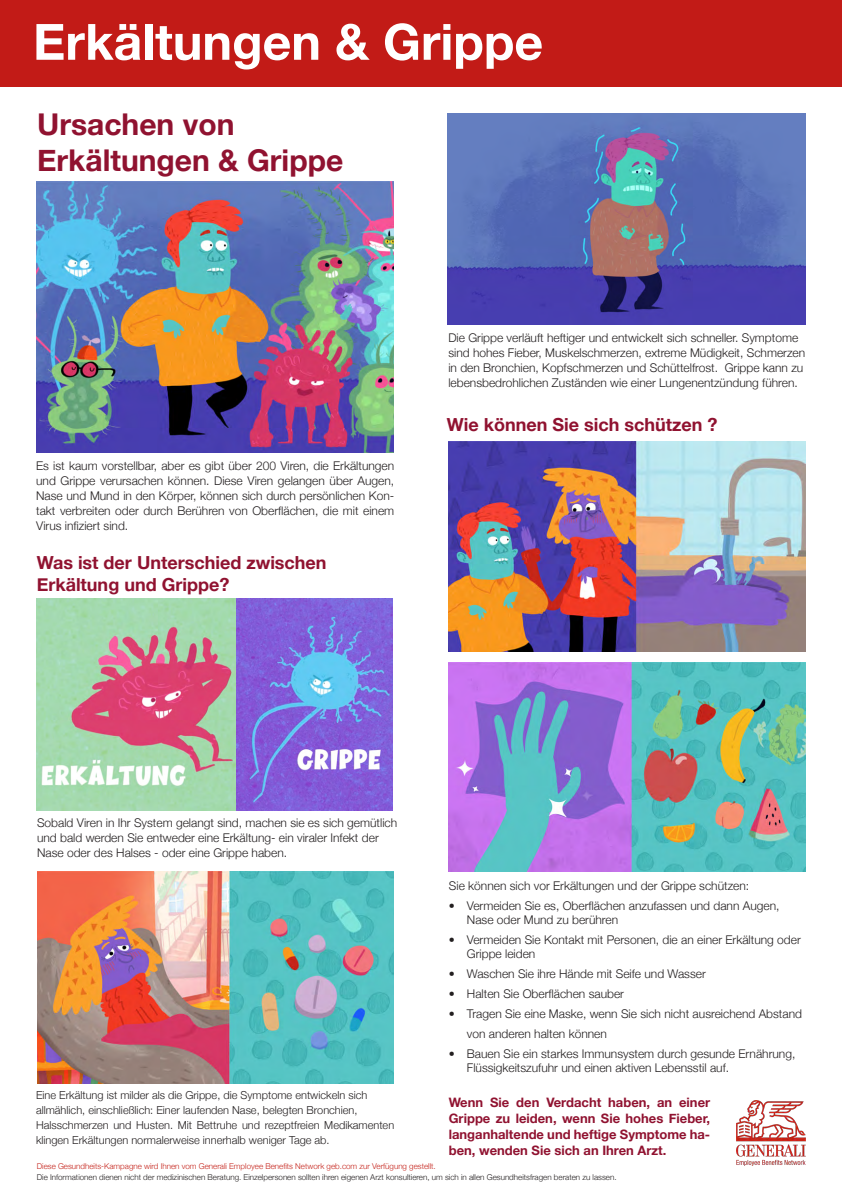
<style>
.page{position:relative;width:842px;height:1191px;background:#fff}
.page>*{position:absolute;margin:0;border:0;box-sizing:border-box;transform-origin:0 0}
.t1{font:700 50px "Helvetica Neue";color:#fff}
.t2{font:700 30px/36px "Helvetica Neue";color:#901230}
.t3{font:700 18px/21.6px "Helvetica Neue";color:#901230}
.t4{font:700 13px/16px "Helvetica Neue";color:#901230;text-align:justify}
.t5{font:300 12px/15px "Helvetica Neue";color:#231f20}
.t6{font:300 11px/15px "Helvetica Neue";color:#231f20}
.t7{font:300 8px "Helvetica Neue";color:#231f20}
.t8{font:300 8px "Helvetica Neue";color:#c5221a}
</style>
<div class="page">
<img style="left:37px;top:871px;width:356px;height:212px">
<img style="left:36px;top:181px;width:357px;height:271px">
<div style="left:0;top:0;width:842px;height:86px;background:#c21b17"></div>
<img style="left:448px;top:113px;width:358px;height:212px">
<img style="left:448px;top:441px;width:357px;height:211px">
<img style="left:449px;top:662px;width:356px;height:209px">
<img style="left:736px;top:1100px;width:69px;height:65px">
<img style="left:36px;top:598px;width:200px;height:213px">
<img style="left:236px;top:598px;width:156px;height:213px">
<h1 class="t1" style="left:33px;top:3px;width:512px">Erkältungen &amp; Grippe</h1>
<h2 class="t2" style="left:37px;top:107px;width:308px">Ursachen von<br>Erkältungen &amp; Grippe</h2>
<p class="t5" style="left:36px;top:457px;width:360px;text-align:justify">Es ist kaum vorstellbar, aber es gibt über 200 Viren, die Erkältungen und Grippe verursachen können. Diese Viren gelangen über Augen, Nase und Mund in den Körper, können sich durch persönlichen Kon&shy;takt verbreiten oder durch Berühren von Oberflächen, die mit einem Virus infiziert sind.</p>
<h3 class="t3" style="left:37px;top:553px;width:291px">Was ist der Unterschied zwischen<br>Erkältung und Grippe?</h3>
<p class="t5" style="left:448px;top:329px;width:358px">Die Grippe verläuft heftiger und entwickelt sich schneller. Symptome sind hohes Fieber, Muskelschmerzen, extreme Müdigkeit, Schmerzen in den Bronchien, Kopfschmerzen und Schüttelfrost. Grippe kann zu lebensbedrohlichen Zuständen wie einer Lungenentzündung führen.</p>
<h3 class="t3" style="left:447px;top:414px;width:272px">Wie können Sie sich schützen ?</h3>
<p class="t5" style="left:37px;top:814px;width:362px">Sobald Viren in Ihr System gelangt sind, machen sie es sich gemütlich und bald werden Sie entweder eine Erkältung- ein viraler Infekt der<br>Nase oder des Halses - oder eine Grippe haben.</p>
<p class="t5" style="left:449px;top:877px;width:302px">Sie können sich vor Erkältungen und der Grippe schützen:</p>
<p class="t5" style="left:467px;top:898px;width:314px;line-height:14px;text-indent:-18px">• Vermeiden Sie es, Oberflächen anzufassen und dann Augen,<br>Nase oder Mund zu berühren</p>
<p class="t5" style="left:467px;top:932px;width:335px;line-height:14px;text-indent:-18px">• Vermeiden Sie Kontakt mit Personen, die an einer Erkältung oder<br>Grippe leiden</p>
<p class="t5" style="left:449px;top:965px;width:258px">• Waschen Sie ihre Hände mit Seife und Wasser</p>
<p class="t5" style="left:449px;top:985px;width:177px">• Halten Sie Oberflächen sauber</p>
<p class="t5" style="left:467px;top:1003px;width:337px;line-height:20px;text-indent:-18px">• Tragen Sie eine Maske, wenn Sie sich nicht ausreichend Abstand von anderen halten können</p>
<p class="t5" style="left:467px;top:1046px;width:330px;line-height:14px;text-indent:-18px">• Bauen Sie ein starkes Immunsystem durch gesunde Ernährung,<br>Flüssigkeitszufuhr und einen aktiven Lebensstil auf.</p>
<p class="t4" style="left:449px;top:1094px;width:263px">Wenn Sie den Verdacht haben, an einer Grippe zu leiden, wenn Sie hohes Fieber, langanhaltende und heftige Symptome ha&shy;ben, wenden Sie sich an Ihren Arzt.</p>
<p class="t6" style="left:36px;top:1087px;width:360px">Eine Erkältung ist milder als die Grippe, die Symptome entwickeln sich allmählich, einschließlich: Einer laufenden Nase, belegten Bronchien, Halsschmerzen und Husten. Mit Bettruhe und rezeptfreien Medikamenten klingen Erkältungen normalerweise innerhalb weniger Tage ab.</p>
<p class="t8" style="left:37px;top:1159px;width:401px">Diese Gesundheits-Kampagne wird Ihnen vom Generali Employee Benefits Network geb.com zur Verfügung gestellt.</p>
<p class="t7" style="left:37px;top:1170px;width:581px">Die Informationen dienen nicht der medizinischen Beratung. Einzelpersonen sollten ihren eigenen Arzt konsultieren, um sich in allen Gesundheitsfragen beraten zu lassen.</p>
</div>
